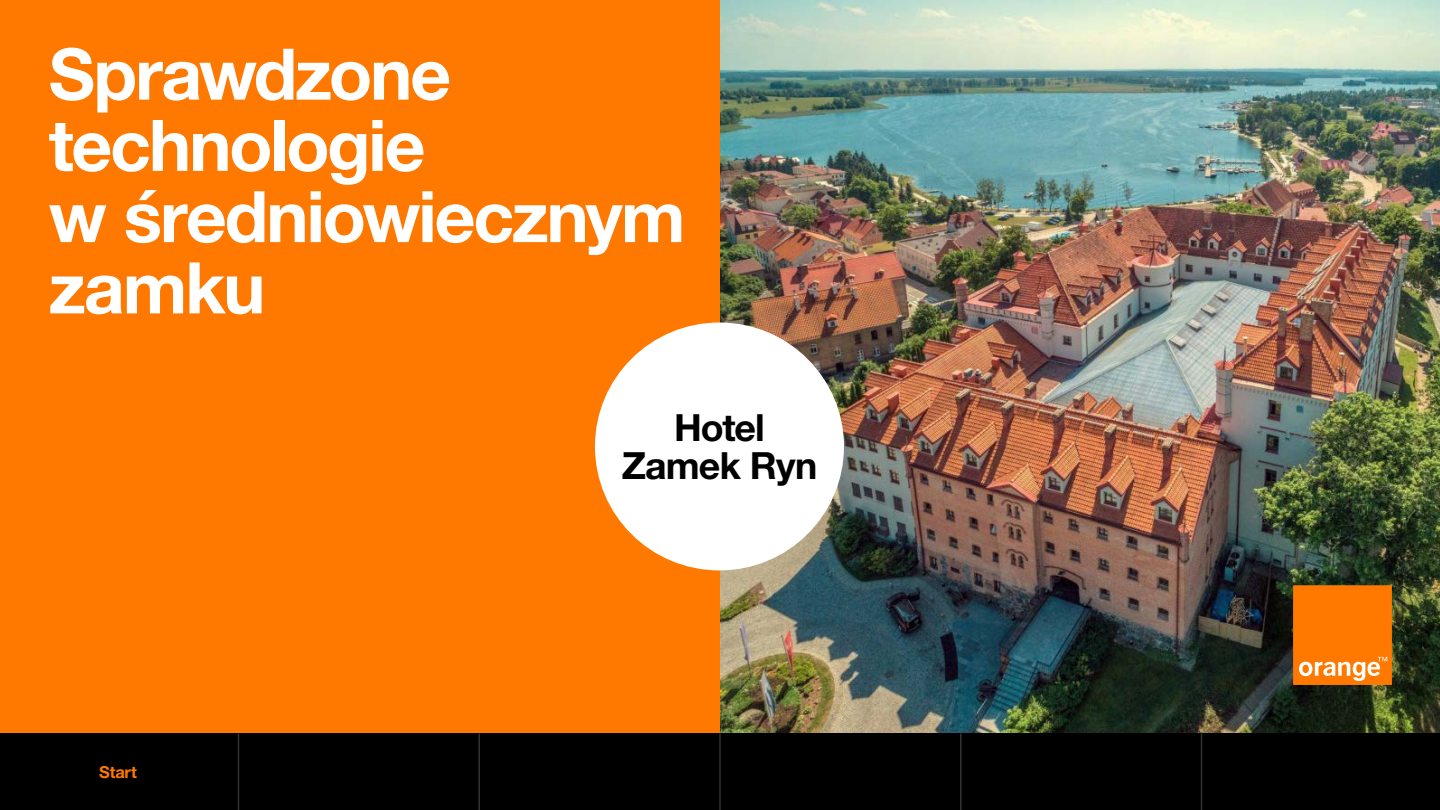
<style>
.page{position:relative;width:1440px;height:810px;background:#fff}
.page>*{position:absolute;margin:0;border:0;box-sizing:border-box;transform-origin:0 0}
.t1{font:700 71.25px/71.2px "Helvetica Neue LT Pro";letter-spacing:-.03em;color:#fff}
.t2{font:700 37.5px/37.5px "Helvetica Neue LT Pro";letter-spacing:-.025em;color:#000;text-align:center}
.t3{font:700 16.5px "Helvetica Neue LT Pro";letter-spacing:-.01em;color:#ff7900}
</style>
<div class="page">
<img style="left:720px;top:0;width:720px;height:734px">
<div style="left:0;top:0;width:720px;height:734px;background:#ff7900"></div>
<div style="left:595px;top:323px;width:249px;height:247px;background:#fff;border-radius:50%"></div>
<svg style="left:1294px;top:586px;width:97px;height:99px;background:#fe8211"></svg>
<div style="left:0;top:734px;width:1440px;height:76px;background:#000"></div>
<hr style="left:238px;top:734px;width:1px;height:76px;background:#fff">
<hr style="left:478px;top:734px;width:2px;height:76px;background:#fff">
<hr style="left:719px;top:734px;width:2px;height:76px;background:#fff">
<hr style="left:960px;top:734px;width:2px;height:76px;background:#fff">
<hr style="left:1201px;top:734px;width:1px;height:76px;background:#fff">
<p class="t1" style="left:49px;top:37px;width:638px">Sprawdzone technologie<br>w średniowiecznym zamku</p>
<p class="t3" style="left:99px;top:762px;width:39px">Start</p>
<p class="t2" style="left:622px;top:408px;width:197px">Hotel<br>Zamek Ryn</p>
</div>
